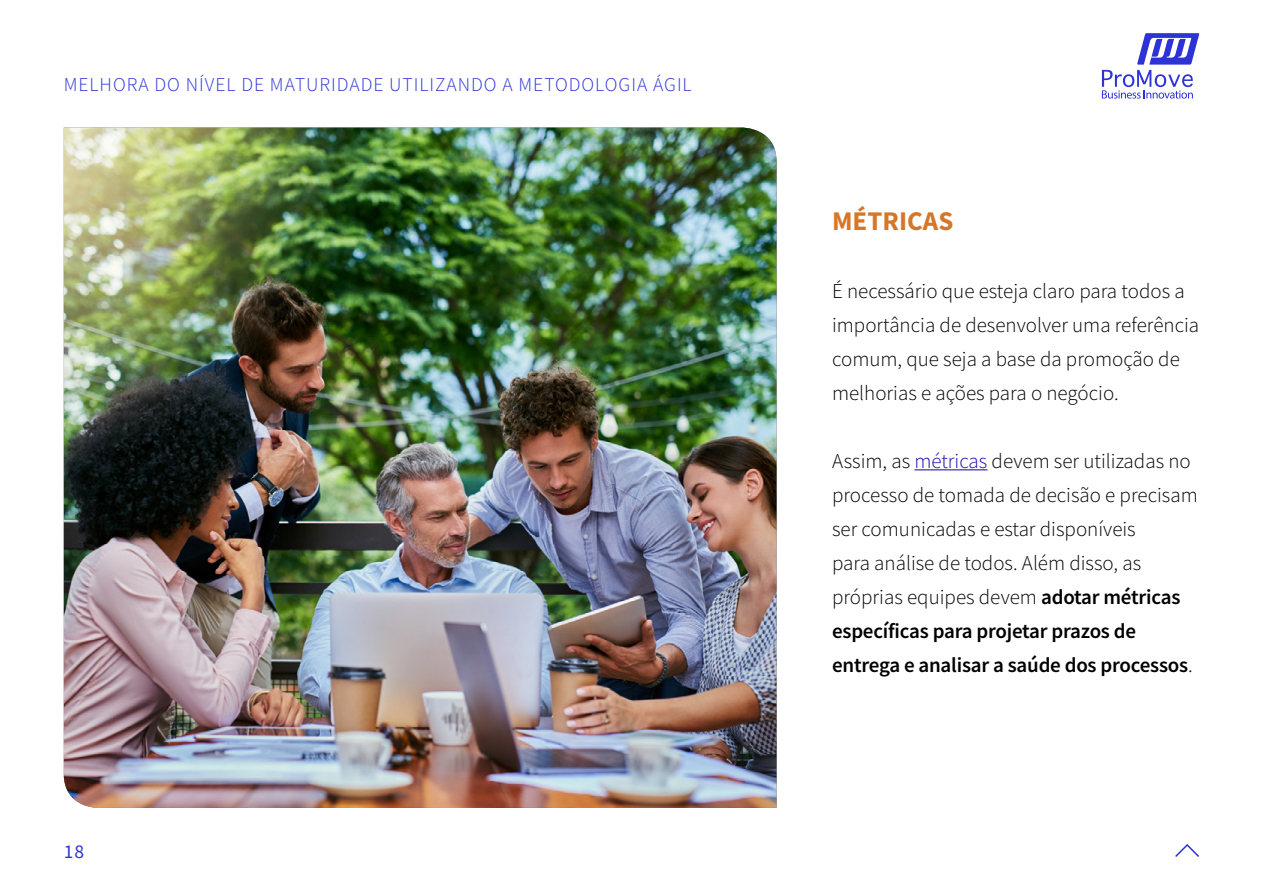
<style>
.page{position:relative;width:1263px;height:893px;background:#fff}
.page>*{position:absolute;margin:0;border:0;box-sizing:border-box;transform-origin:0 0}
.t1{font:700 27px "Source Sans Pro";color:#d67627}
.t2{font:300 21px/34px "Source Sans Pro";color:#000}
.t3{font:300 19.5px "Source Sans Pro";letter-spacing:.05em;color:#2d33d6}
.t4{font:19.5px "Source Sans Pro";color:#2d33d6}
.s1{color:#1a0dab}
.s2{font-weight:600}
</style>
<div class="page">
<svg style="left:1175px;top:844px;width:24px;height:13px"></svg>
<svg style="left:1102px;top:33px;width:97px;height:66px"></svg>
<hr style="left:914px;top:469px;width:73px;height:1px;background:#1a0dab">
<img style="left:64px;top:128px;width:712px;height:680px">
<p class="t3" style="left:64px;top:73px;width:629px">MELHORA DO NÍVEL DE MATURIDADE UTILIZANDO A METODOLOGIA ÁGIL</p>
<p class="t4" style="left:64px;top:839px;width:22px">18</p>
<p class="t1" style="left:832px;top:202px;width:123px">MÉTRICAS</p>
<p class="t2" style="left:832px;top:274px;width:369px">É necessário que esteja claro para todos a importância de desenvolver uma referência comum, que seja a base da promoção de melhorias e ações para o negócio.</p>
<p class="t2" style="left:832px;top:444px;width:367px">Assim, as <span class="s1">métricas</span> devem ser utilizadas no processo de tomada de decisão e precisam ser comunicadas e estar disponíveis<br>para análise de todos. Além disso, as próprias equipes devem <span class="s2">adotar métricas específicas para projetar prazos de entrega e analisar a saúde dos processos</span>.</p>
</div>
